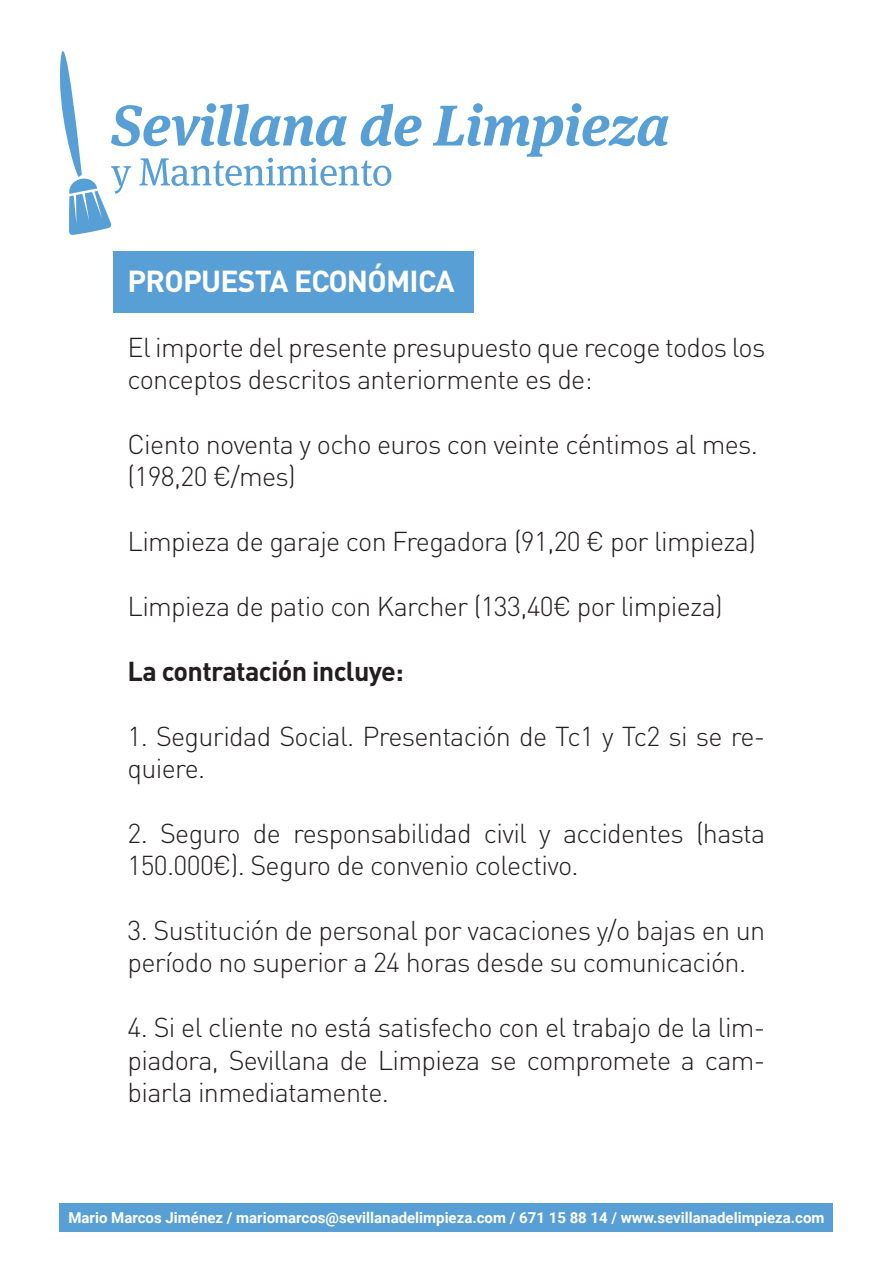
<style>
.page{position:relative;width:893px;height:1263px;background:#fff}
.page>*{position:absolute;margin:0;border:0;box-sizing:border-box;transform-origin:0 0}
.t1{font:700 30px "DIN Pro";letter-spacing:-.025em;color:#fff}
.t2{font:300 27px/32.4px "DIN Pro";letter-spacing:-.025em;color:#231f20}
.t3{font:700 27px "DIN Pro";letter-spacing:-.025em;color:#231f20}
.t4{font:700 15px "Roboto";color:#fff}
</style>
<div class="page">
<div style="left:114px;top:251px;width:360px;height:62px;background:#589fd6"></div>
<svg style="left:60px;top:51px;width:609px;height:184px"></svg>
<div style="left:60px;top:1203px;width:773px;height:28px;background:#589fd6"></div>
<p class="t1" style="left:128px;top:261px;width:329px">PROPUESTA ECONÓMICA</p>
<p class="t2" style="left:128px;top:328px;width:639px">El importe del presente presupuesto que recoge todos los conceptos descritos anteriormente es de:</p>
<p class="t2" style="left:128px;top:426px;width:632px">Ciento noventa y ocho euros con veinte céntimos al mes. (198,20 €/mes)</p>
<p class="t2" style="left:128px;top:523px;width:630px">Limpieza de garaje con Fregadora (91,20 € por limpieza)</p>
<p class="t2" style="left:128px;top:588px;width:597px">Limpieza de patio con Karcher (133,40€ por limpieza)</p>
<p class="t3" style="left:128px;top:653px;width:278px">La contratación incluye:</p>
<p class="t2" style="left:128px;top:717px;width:639px">1. Seguridad Social. Presentación de Tc1 y Tc2 si se re&shy;quiere.</p>
<p class="t2" style="left:128px;top:814px;width:639px">2. Seguro de responsabilidad civil y accidentes (hasta<br>150.000€). Seguro de convenio colectivo.</p>
<p class="t2" style="left:128px;top:912px;width:639px">3. Sustitución de personal por vacaciones y/o bajas en un período no superior a 24 horas desde su comunicación.</p>
<p class="t2" style="left:128px;top:1009px;width:639px;text-align:justify">4. Si el cliente no está satisfecho con el trabajo de la lim&shy;piadora, Sevillana de Limpieza se compromete a cam&shy;biarla inmediatamente.</p>
<p class="t4" style="left:68px;top:1207px;width:757px">Mario Marcos Jiménez / mariomarcos@sevillanadelimpieza.com / 671 15 88 14 / www.sevillanadelimpieza.com</p>
</div>
